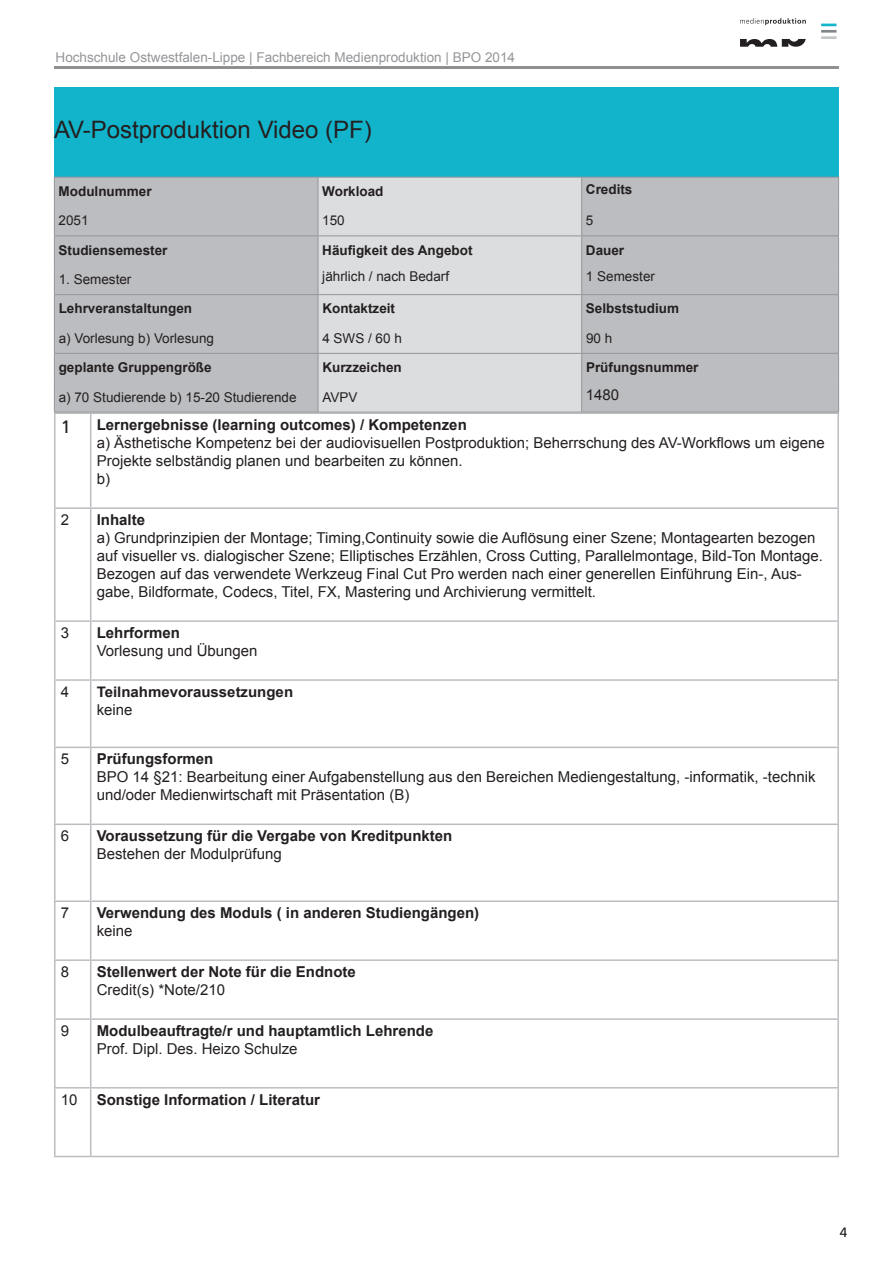
<style>
.page{position:relative;width:893px;height:1263px;background:#fff}
.page>*{position:absolute;margin:0;border:0;box-sizing:border-box;transform-origin:0 0}
.t1{font:24px "Arial";color:#231f20}
.t2{font:18px "Frutiger LT Std";color:#231f20}
.t3{font:15px/18px "Arial";color:#231f20}
.t4{font:700 15px "Arial";color:#231f20}
.t5{font:700 14.55px "Arial";color:#231f20}
.t6{font:700 13.5px "Arial";color:#231f20}
.t7{font:13.5px "Arial";color:#231f20}
.t8{font:13.5px "Arial";color:#939598}
.t9{font:13.5px "Frutiger LT Std";color:#231f20}
</style>
<div class="page">
<svg style="left:740px;top:39px;width:66px;height:8px"></svg>
<svg style="left:740px;top:18px;width:66px;height:7px"></svg>
<hr style="left:821px;top:30px;width:15px;height:3px;background:#828888">
<hr style="left:821px;top:36px;width:15px;height:3px;background:#c3c7c3">
<svg style="left:821px;top:24px;width:15px;height:2px"></svg>
<hr style="left:54px;top:66px;width:785px;height:3px;background:#231f20">
<div style="left:54px;top:87px;width:785px;height:90px;background:#12b4cb"></div>
<hr style="left:91px;top:620px;width:748px;height:2px;background:#bcbdc0">
<hr style="left:837px;top:622px;width:2px;height:57px;background:#bcbdc0">
<hr style="left:91px;top:679px;width:748px;height:2px;background:#bcbdc0">
<hr style="left:837px;top:681px;width:2px;height:66px;background:#bcbdc0">
<hr style="left:91px;top:747px;width:748px;height:1px;background:#bcbdc0">
<hr style="left:837px;top:748px;width:2px;height:75px;background:#bcbdc0">
<hr style="left:91px;top:823px;width:748px;height:2px;background:#bcbdc0">
<hr style="left:837px;top:825px;width:2px;height:75px;background:#bcbdc0">
<hr style="left:91px;top:900px;width:748px;height:2px;background:#bcbdc0">
<hr style="left:837px;top:902px;width:2px;height:57px;background:#bcbdc0">
<hr style="left:91px;top:959px;width:748px;height:2px;background:#bcbdc0">
<hr style="left:837px;top:961px;width:2px;height:57px;background:#bcbdc0">
<hr style="left:91px;top:1018px;width:748px;height:2px;background:#bcbdc0">
<hr style="left:837px;top:1020px;width:2px;height:67px;background:#bcbdc0">
<hr style="left:91px;top:1087px;width:748px;height:1px;background:#bcbdc0">
<hr style="left:837px;top:1088px;width:2px;height:68px;background:#bcbdc0">
<hr style="left:91px;top:1156px;width:748px;height:1px;background:#bcbdc0">
<hr style="left:54px;top:412px;width:37px;height:2px;background:#bcbdc0">
<hr style="left:54px;top:414px;width:2px;height:93px;background:#bcbdc0">
<hr style="left:54px;top:507px;width:37px;height:2px;background:#bcbdc0">
<hr style="left:54px;top:509px;width:2px;height:111px;background:#bcbdc0">
<hr style="left:90px;top:509px;width:1px;height:111px;background:#bcbdc0">
<hr style="left:837px;top:509px;width:2px;height:111px;background:#bcbdc0">
<hr style="left:54px;top:620px;width:37px;height:2px;background:#bcbdc0">
<hr style="left:54px;top:622px;width:2px;height:57px;background:#bcbdc0">
<hr style="left:90px;top:622px;width:1px;height:57px;background:#bcbdc0">
<hr style="left:91px;top:412px;width:748px;height:2px;background:#bcbdc0">
<hr style="left:90px;top:414px;width:1px;height:93px;background:#bcbdc0">
<hr style="left:837px;top:414px;width:2px;height:93px;background:#bcbdc0">
<hr style="left:91px;top:507px;width:748px;height:2px;background:#bcbdc0">
<hr style="left:54px;top:679px;width:37px;height:2px;background:#bcbdc0">
<hr style="left:54px;top:681px;width:2px;height:66px;background:#bcbdc0">
<hr style="left:90px;top:681px;width:1px;height:66px;background:#bcbdc0">
<hr style="left:54px;top:747px;width:37px;height:1px;background:#bcbdc0">
<hr style="left:54px;top:748px;width:2px;height:75px;background:#bcbdc0">
<hr style="left:90px;top:748px;width:1px;height:75px;background:#bcbdc0">
<hr style="left:54px;top:823px;width:37px;height:2px;background:#bcbdc0">
<hr style="left:54px;top:825px;width:2px;height:75px;background:#bcbdc0">
<hr style="left:90px;top:825px;width:1px;height:75px;background:#bcbdc0">
<hr style="left:54px;top:900px;width:37px;height:2px;background:#bcbdc0">
<hr style="left:54px;top:902px;width:2px;height:57px;background:#bcbdc0">
<hr style="left:90px;top:902px;width:1px;height:57px;background:#bcbdc0">
<hr style="left:54px;top:959px;width:37px;height:2px;background:#bcbdc0">
<hr style="left:54px;top:961px;width:2px;height:57px;background:#bcbdc0">
<hr style="left:90px;top:961px;width:1px;height:57px;background:#bcbdc0">
<hr style="left:54px;top:1018px;width:37px;height:2px;background:#bcbdc0">
<hr style="left:54px;top:1020px;width:2px;height:67px;background:#bcbdc0">
<hr style="left:90px;top:1020px;width:1px;height:67px;background:#bcbdc0">
<hr style="left:54px;top:1087px;width:37px;height:1px;background:#bcbdc0">
<hr style="left:54px;top:1088px;width:2px;height:68px;background:#bcbdc0">
<hr style="left:90px;top:1088px;width:1px;height:68px;background:#bcbdc0">
<hr style="left:54px;top:1156px;width:37px;height:1px;background:#bcbdc0">
<div style="left:55px;top:178px;width:783px;height:234px;background:#bcbdc0"></div>
<div style="left:319px;top:178px;width:262px;height:234px;background:#dcdddf"></div>
<hr style="left:54px;top:235px;width:264px;height:1px;background:#939598">
<hr style="left:318px;top:235px;width:264px;height:1px;background:#939598">
<hr style="left:54px;top:294px;width:264px;height:1px;background:#939598">
<hr style="left:318px;top:294px;width:264px;height:1px;background:#939598">
<hr style="left:54px;top:353px;width:264px;height:1px;background:#939598">
<hr style="left:318px;top:353px;width:264px;height:1px;background:#939598">
<hr style="left:582px;top:235px;width:257px;height:1px;background:#939598">
<hr style="left:582px;top:294px;width:257px;height:1px;background:#939598">
<hr style="left:582px;top:353px;width:257px;height:1px;background:#939598">
<hr style="left:54px;top:177px;width:264px;height:1px;background:#939598">
<svg style="left:54px;top:178px;width:1px;height:234px"></svg>
<hr style="left:54px;top:412px;width:264px;height:1px;background:#939598">
<hr style="left:582px;top:177px;width:257px;height:1px;background:#939598">
<svg style="left:838px;top:178px;width:1px;height:234px"></svg>
<hr style="left:582px;top:412px;width:257px;height:1px;background:#939598">
<hr style="left:318px;top:177px;width:264px;height:1px;background:#939598">
<svg style="left:318px;top:178px;width:1px;height:234px"></svg>
<svg style="left:581px;top:178px;width:1px;height:234px"></svg>
<hr style="left:318px;top:412px;width:264px;height:1px;background:#939598">
<p class="t8" style="left:56px;top:48px;width:461px">Hochschule Ostwestfalen-Lippe | Fachbereich Medienproduktion | BPO 2014</p>
<h1 class="t1" style="left:54px;top:114px;width:319px">AV-Postproduktion Video (PF)</h1>
<p class="t6" style="left:59px;top:182px;width:95px">Modulnummer</p>
<p class="t6" style="left:322px;top:182px;width:63px">Workload</p>
<p class="t6" style="left:586px;top:181px;width:48px">Credits</p>
<p class="t7" style="left:59px;top:212px;width:32px">2051</p>
<p class="t7" style="left:322px;top:212px;width:24px">150</p>
<p class="t7" style="left:586px;top:212px;width:9px">5</p>
<p class="t6" style="left:59px;top:241px;width:110px">Studiensemester</p>
<p class="t6" style="left:322px;top:241px;width:152px">Häufigkeit des Angebot</p>
<p class="t6" style="left:586px;top:241px;width:40px">Dauer</p>
<p class="t7" style="left:59px;top:270px;width:74px">1. Semester</p>
<p class="t7" style="left:322px;top:267px;width:128px">jährlich / nach Bedarf</p>
<p class="t7" style="left:586px;top:267px;width:71px">1 Semester</p>
<p class="t6" style="left:59px;top:300px;width:135px">Lehrveranstaltungen</p>
<p class="t6" style="left:322px;top:300px;width:74px">Kontaktzeit</p>
<p class="t6" style="left:586px;top:300px;width:95px">Selbststudium</p>
<p class="t7" style="left:59px;top:329px;width:157px">a) Vorlesung b) Vorlesung</p>
<p class="t7" style="left:322px;top:329px;width:81px">4 SWS / 60 h</p>
<p class="t7" style="left:586px;top:329px;width:28px">90 h</p>
<p class="t6" style="left:59px;top:359px;width:155px">geplante Gruppengröße</p>
<p class="t6" style="left:322px;top:359px;width:81px">Kurzzeichen</p>
<p class="t6" style="left:586px;top:359px;width:114px">Prüfungsnummer</p>
<p class="t7" style="left:59px;top:388px;width:239px">a) 70 Studierende b) 15-20 Studierende</p>
<p class="t7" style="left:322px;top:388px;width:37px">AVPV</p>
<p class="t3" style="left:586px;top:386px;width:35px">1480</p>
<p class="t2" style="left:61px;top:416px;width:12px">1</p>
<p class="t4" style="left:97px;top:415px;width:372px">Lernergebnisse (learning outcomes) / Kompetenzen</p>
<p class="t3" style="left:97px;top:434px;width:730px">a) Ästhetische Kompetenz bei der audiovisuellen Postproduktion; Beherrschung des AV-Workflows um eigene<br>Projekte selbständig planen und bearbeiten zu können.<br>b)</p>
<p class="t3" style="left:61px;top:511px;width:10px">2</p>
<p class="t4" style="left:97px;top:510px;width:50px">Inhalte</p>
<p class="t3" style="left:97px;top:529px;width:728px">a) Grundprinzipien der Montage; Timing,Continuity sowie die Auflösung einer Szene; Montagearten bezogen auf visueller vs. dialogischer Szene; Elliptisches Erzählen, Cross Cutting, Parallelmontage, Bild-Ton Montage.<br>Bezogen auf das verwendete Werkzeug Final Cut Pro werden nach einer generellen Einführung Ein-, Aus&shy;gabe, Bildformate, Codecs, Titel, FX, Mastering und Archivierung vermittelt.</p>
<p class="t3" style="left:61px;top:624px;width:10px">3</p>
<p class="t4" style="left:97px;top:623px;width:85px">Lehrformen</p>
<p class="t3" style="left:97px;top:642px;width:162px">Vorlesung und Übungen</p>
<p class="t3" style="left:61px;top:683px;width:10px">4</p>
<p class="t5" style="left:97px;top:682px;width:198px">Teilnahmevoraussetzungen</p>
<p class="t3" style="left:97px;top:701px;width:37px">keine</p>
<p class="t3" style="left:61px;top:750px;width:10px">5</p>
<p class="t4" style="left:97px;top:749px;width:118px">Prüfungsformen</p>
<p class="t3" style="left:97px;top:768px;width:720px">BPO 14 §21: Bearbeitung einer Aufgabenstellung aus den Bereichen Mediengestaltung, -informatik, -technik und/oder Medienwirtschaft mit Präsentation (B)</p>
<p class="t3" style="left:61px;top:827px;width:10px">6</p>
<p class="t4" style="left:97px;top:826px;width:357px">Voraussetzung für die Vergabe von Kreditpunkten</p>
<p class="t3" style="left:97px;top:845px;width:187px">Bestehen der Modulprüfung</p>
<p class="t3" style="left:61px;top:904px;width:10px">7</p>
<p class="t4" style="left:97px;top:903px;width:384px">Verwendung des Moduls ( in anderen Studiengängen)</p>
<p class="t3" style="left:97px;top:922px;width:37px">keine</p>
<p class="t3" style="left:61px;top:963px;width:10px">8</p>
<p class="t4" style="left:97px;top:962px;width:261px">Stellenwert der Note für die Endnote</p>
<p class="t3" style="left:97px;top:981px;width:130px">Credit(s) *Note/210</p>
<p class="t3" style="left:61px;top:1022px;width:10px">9</p>
<p class="t4" style="left:97px;top:1021px;width:338px">Modulbeauftragte/r und hauptamtlich Lehrende</p>
<p class="t3" style="left:97px;top:1040px;width:202px">Prof. Dipl. Des. Heizo Schulze</p>
<p class="t3" style="left:61px;top:1090px;width:18px">10</p>
<p class="t4" style="left:97px;top:1089px;width:225px">Sonstige Information / Literatur</p>
<p class="t9" style="left:840px;top:1224px;width:9px">4</p>
</div>
